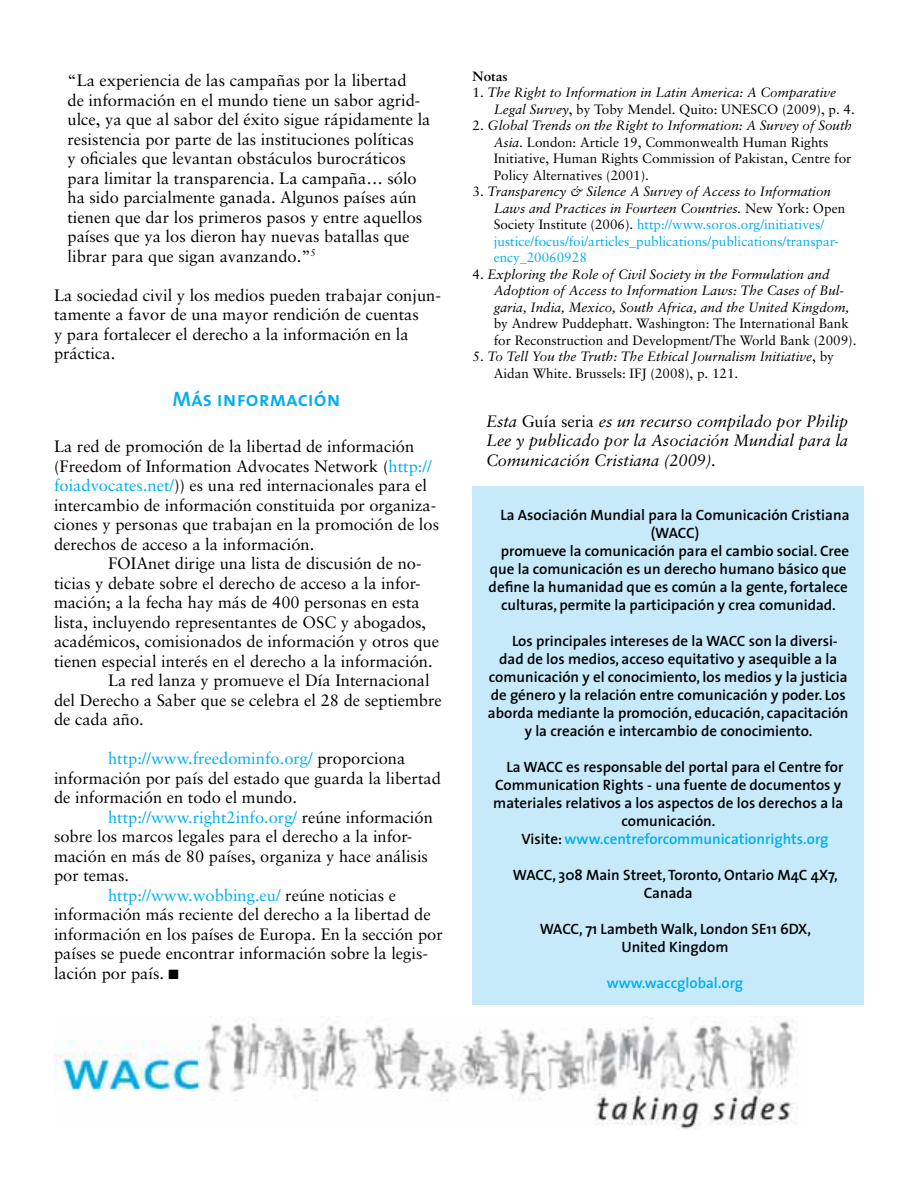
<style>
.page{position:relative;width:918px;height:1188px;background:#fff}
.page>*{position:absolute;margin:0;border:0;box-sizing:border-box;transform-origin:0 0}
.Extra_Material{font:21px "The Sans Semi Bold Caps";color:#00aeef}
.t1{font:16.5px/19.5px "Sabon";color:#000}
.t2{font:italic 16.5px/19.5px "Sabon";color:#000;text-align:justify}
.Extra_Material-2{font:600 15px/18px "The Sans";color:#000}
.Extra_Material-3{font:600 15px "The Sans";color:#00aeef}
.Footnotes{font:italic 13.5px/16.5px "Sabon";color:#000}
.Footnotes-2{font:13.5px/16.5px "Sabon";color:#00aeef}
.Footnotes-3{font:13.5px/16.5px "Sabon";color:#000}
.Footnotes-4{font:700 13.5px "Sabon";color:#000}
.s1{color:#00aeef}
.s2{font-style:normal}
.s3{font-style:italic}
.s4{color:#000}
.s5{font-style:italic;color:#000}
</style>
<div class="page">
<div style="left:472px;top:486px;width:392px;height:519px;background:#c7eafb"></div>
<img style="left:54px;top:1018px;width:744px;height:111px">
<p class="t1" style="left:68px;top:71px;width:365px">“La experiencia de las campañas por la libertad<br>de información en el mundo tiene un sabor agrid&shy;ulce, ya que al sabor del éxito sigue rápidamente la resistencia por parte de las instituciones políticas<br>y oficiales que levantan obstáculos burocráticos para limitar la transparencia. La campaña… sólo ha sido parcialmente ganada. Algunos países aún tienen que dar los primeros pasos y entre aquellos países que ya los dieron hay nuevas batallas que librar para que sigan avanzando.”<sup>5</sup></p>
<p class="t1" style="left:54px;top:285px;width:388px">La sociedad civil y los medios pueden trabajar conjun&shy;tamente a favor de una mayor rendición de cuentas<br>y para fortalecer el derecho a la información en la práctica.</p>
<p class="Extra_Material" style="left:173px;top:381px;width:169px">Más información</p>
<p class="t1" style="left:54px;top:437px;width:387px">La red de promoción de la libertad de información (Freedom of Information Advocates Network (<span class="s1">http:// foiadvocates.net/</span>)) es una red internacionales para el intercambio de información constituida por organiza&shy;ciones y personas que trabajan en la promoción de los derechos de acceso a la información.</p>
<p class="t1" style="left:108px;top:554px;width:315px">FOIAnet dirige una lista de discusión de no-</p>
<p class="t1" style="left:54px;top:573px;width:368px">ticias y debate sobre el derecho de acceso a la infor-</p>
<p class="t1" style="left:54px;top:593px;width:367px">mación; a la fecha hay más de 400 personas en esta</p>
<p class="t1" style="left:54px;top:612px;width:374px">lista, incluyendo representantes de OSC y abogados,</p>
<p class="t1" style="left:54px;top:632px;width:387px">académicos, comisionados de información y otros que</p>
<p class="t1" style="left:54px;top:651px;width:380px">tienen especial interés en el derecho a la información.</p>
<p class="t1" style="left:108px;top:671px;width:323px">La red lanza y promueve el Día Internacional</p>
<p class="t1" style="left:54px;top:690px;width:389px">del Derecho a Saber que se celebra el 28 de septiembre</p>
<p class="t1" style="left:54px;top:710px;width:91px">de cada año.</p>
<p class="t1" style="left:54px;top:749px;width:388px;text-indent:54px"><span class="s1">http://www.freedominfo.org/</span> proporciona información por país del estado que guarda la libertad de información en todo el mundo.</p>
<p class="t1" style="left:54px;top:807px;width:380px;text-indent:54px"><span class="s1">http://www.right2info.org/</span> reúne información sobre los marcos legales para el derecho a la infor&shy;mación en más de 80 países, organiza y hace análisis por temas.</p>
<p class="t1" style="left:54px;top:885px;width:390px;text-indent:54px"><span class="s1">http://www.wobbing.eu/</span> reúne noticias e información más reciente del derecho a la libertad de información en los países de Europa. En la sección por países se puede encontrar información sobre la legis&shy;lación por país. ■</p>
<p class="Footnotes-4" style="left:472px;top:68px;width:37px">Notas</p>
<p class="Footnotes" style="left:494px;top:84px;width:363px;text-indent:-21px"><span class="s2">1.</span> The Right to Information in Latin America: A Comparative<br>Legal Survey<span class="s2">, by Toby Mendel. Quito: UNESCO (2009), p. 4.</span></p>
<p class="Footnotes-3" style="left:494px;top:117px;width:360px;text-indent:-21px">2. <span class="s3">Global Trends on the Right to Information: A Survey of South Asia</span>. London: Article 19, Commonwealth Human Rights Initiative, Human Rights Commission of Pakistan, Centre for Policy Alternatives (2001).</p>
<p class="Footnotes-2" style="left:494px;top:183px;width:353px;text-indent:-21px"><span class="s4">3.</span> <span class="s5">Transparency &amp; Silence A Survey of Access to Information Laws and Practices in Fourteen Countries.</span> <span class="s4">New York: Open Society Institute (2006).</span> http://www.soros.org/initiatives/ justice/focus/foi/articles_publications/publications/transpar&shy;ency_20060928</p>
<p class="Footnotes" style="left:494px;top:266px;width:364px;text-indent:-21px"><span class="s2">4.</span> Exploring the Role of Civil Society in the Formulation and Adoption of Access to Information Laws: The Cases of Bul&shy;garia, India, Mexico, South Africa, and the United Kingdom, <span class="s2">by Andrew Puddephatt. Washington: The International Bank for Reconstruction and Development/The World Bank (2009).</span></p>
<p class="Footnotes" style="left:494px;top:348px;width:342px;text-indent:-21px"><span class="s2">5.</span> To Tell You the Truth: The Ethical Journalism Initiative<span class="s2">, by<br>Aidan White. Brussels: IFJ (2008), p. 121.</span></p>
<p class="t2" style="left:486px;top:411px;width:364px">Esta <span class="s2">Guía seria</span> es un recurso compilado por Philip Lee y publicado por la Asociación Mundial para la Comunicación Cristiana (2009).</p>
<p class="Extra_Material-2" style="left:500px;top:505px;width:351px">La Asociación Mundial para la Comunicación Cristiana</p>
<p class="Extra_Material-2" style="left:651px;top:523px;width:50px">(WACC)</p>
<p class="Extra_Material-2" style="left:501px;top:541px;width:350px">promueve la comunicación para el cambio social. Cree</p>
<p class="Extra_Material-2" style="left:490px;top:559px;width:358px">que la comunicación es un derecho humano básico que</p>
<p class="Extra_Material-2" style="left:489px;top:577px;width:361px">define la humanidad que es común a la gente, fortalece</p>
<p class="Extra_Material-2" style="left:501px;top:595px;width:336px">culturas, permite la participación y crea comunidad.</p>
<p class="Extra_Material-2" style="left:512px;top:631px;width:327px">Los principales intereses de la WACC son la diversi-</p>
<p class="Extra_Material-2" style="left:499px;top:649px;width:340px">dad de los medios, acceso equitativo y asequible a la</p>
<p class="Extra_Material-2" style="left:489px;top:667px;width:360px">comunicación y el conocimiento, los medios y la justicia</p>
<p class="Extra_Material-2" style="left:491px;top:685px;width:357px">de género y la relación entre comunicación y poder. Los</p>
<p class="Extra_Material-2" style="left:488px;top:703px;width:362px">aborda mediante la promoción, educación, capacitación</p>
<p class="Extra_Material-2" style="left:525px;top:721px;width:289px">y la creación e intercambio de conocimiento.</p>
<p class="Extra_Material-2" style="left:507px;top:757px;width:338px">La WACC es responsable del portal para el Centre for</p>
<p class="Extra_Material-2" style="left:495px;top:775px;width:348px">Communication Rights - una fuente de documentos y</p>
<p class="Extra_Material-2" style="left:493px;top:793px;width:352px">materiales relativos a los aspectos de los derechos a la</p>
<p class="Extra_Material-2" style="left:622px;top:811px;width:95px">comunicación.</p>
<p class="Extra_Material-3" style="left:521px;top:826px;width:309px"><span class="s4">Visite:</span> www.centreforcommunicationrights.org</p>
<p class="Extra_Material-2" style="left:644px;top:865px;width:196px;text-indent:-131px">WACC, 308 Main Street, Toronto, Ontario M4C 4X7,<br>Canada</p>
<p class="Extra_Material-2" style="left:540px;top:919px;width:273px">WACC, 71 Lambeth Walk, London SE11 6DX,</p>
<p class="Extra_Material-2" style="left:621px;top:937px;width:109px">United Kingdom</p>
<p class="Extra_Material-3" style="left:607px;top:970px;width:138px">www.waccglobal.org</p>
</div>
